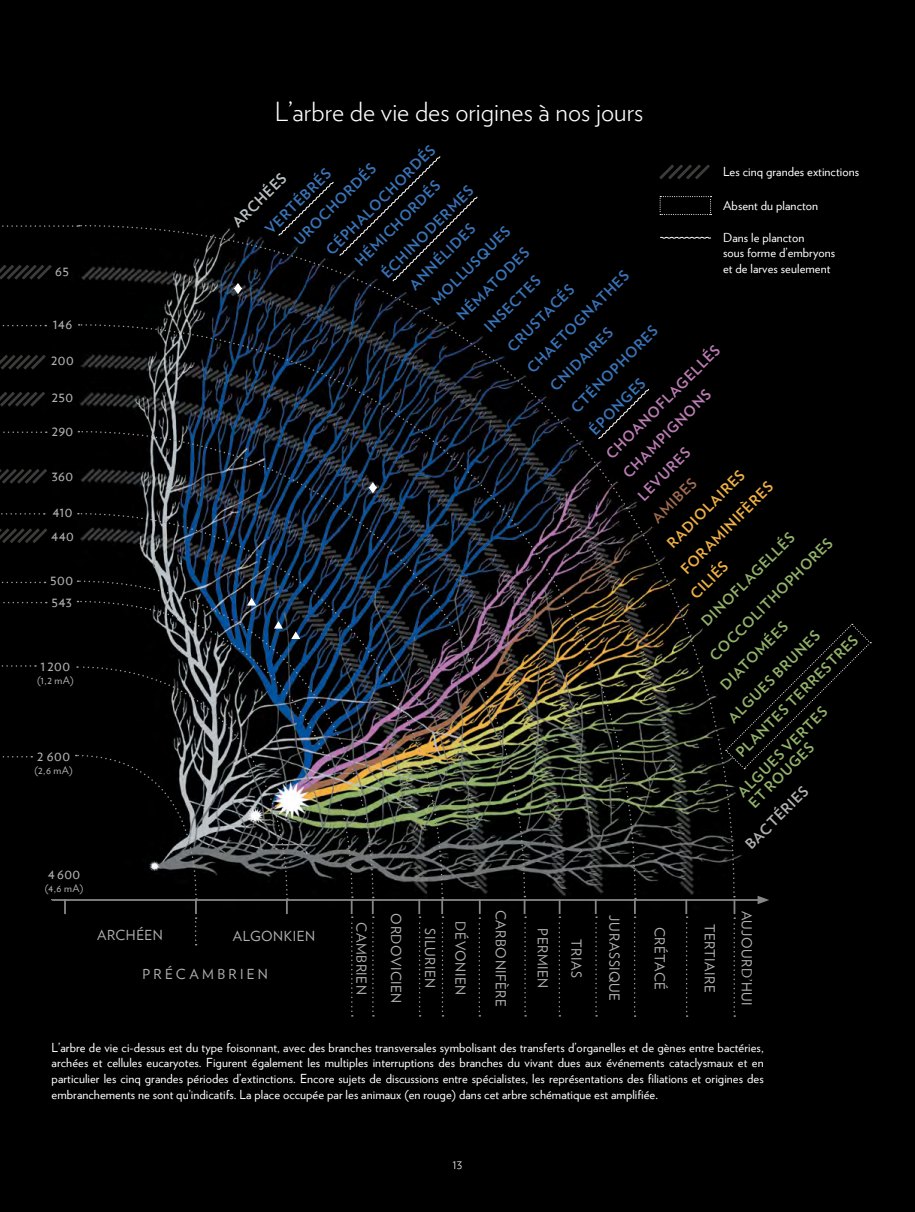
<style>
.page{position:relative;width:915px;height:1212px;background:#fff}
.page>*{position:absolute;margin:0;border:0;box-sizing:border-box;transform-origin:0 0}
.t1{font:300 26.25px "Verlag";color:#fff}
.t2{font:700 14.4px/28.2px "Verlag";color:#3974b9}
.t3{font:700 14.4px/30.6px "Verlag";color:#93b26a;text-align:center}
.t4{font:14.4px "Verlag";letter-spacing:.03em;color:#b3b2b2}
.t5{font:700 14.4px/24.9px "Verlag";color:#bb7cb3}
.t6{font:700 14.4px/28.2px "Verlag";color:#f0b043;text-align:center}
.t7{font:700 14.4px "Verlag";color:#b3b2b2}
.t8{font:700 14.4px "Verlag";color:#bbc2c6}
.t9{font:700 14.4px "Verlag";color:#a06c50}
.t10{font:13.8px "Verlag";letter-spacing:.04em;color:#b3b2b2}
.t11{font:13.8px "Verlag";letter-spacing:.245em;color:#b3b2b2}
.t12{font:300 13.05px "Verlag";color:#fff}
.t13{font:12.45px/15.8px "Verlag";letter-spacing:.005em;color:#fff;text-align:justify}
.t14{font:10.5px "Verlag";color:#b3b2b2}
</style>
<div class="page">
<div style="left:0;top:0;width:914px;height:1212px;background:#000"></div>
<svg style="left:0;top:392px;width:45px;height:15px"></svg>
<svg style="left:0;top:265px;width:52px;height:15px"></svg>
<svg style="left:1px;top:665px;width:35px;height:2px"></svg>
<svg style="left:0;top:469px;width:47px;height:15px"></svg>
<svg style="left:0;top:528px;width:47px;height:15px"></svg>
<svg style="left:0;top:355px;width:46px;height:15px"></svg>
<svg style="left:659px;top:196px;width:52px;height:19px"></svg>
<svg style="left:80px;top:225px;width:628px;height:394px"></svg>
<img style="left:78px;top:600px;width:275px;height:19px">
<svg style="left:2px;top:756px;width:30px;height:1px"></svg>
<svg style="left:3px;top:602px;width:44px;height:1px"></svg>
<svg style="left:1px;top:582px;width:44px;height:1px"></svg>
<svg style="left:1px;top:513px;width:44px;height:2px"></svg>
<svg style="left:3px;top:431px;width:44px;height:2px"></svg>
<svg style="left:2px;top:325px;width:44px;height:1px"></svg>
<svg style="left:2px;top:225px;width:78px;height:2px"></svg>
<img style="left:51px;top:619px;width:819px;height:398px">
<svg style="left:659px;top:164px;width:51px;height:15px"></svg>
<svg style="left:278px;top:182px;width:55px;height:54px"></svg>
<svg style="left:339px;top:156px;width:138px;height:125px"></svg>
<svg style="left:598px;top:389px;width:50px;height:50px"></svg>
<svg style="left:659px;top:237px;width:52px;height:2px"></svg>
<svg style="left:233px;top:281px;width:11px;height:15px"></svg>
<svg style="left:367px;top:480px;width:12px;height:15px"></svg>
<p class="t4" style="left:55px;top:260px;width:15px">65</p>
<p class="t4" style="left:53px;top:313px;width:21px">146</p>
<p class="t4" style="left:51px;top:349px;width:24px">200</p>
<p class="t4" style="left:52px;top:386px;width:23px">250</p>
<p class="t4" style="left:52px;top:420px;width:23px">290</p>
<p class="t4" style="left:52px;top:465px;width:23px">360</p>
<p class="t4" style="left:53px;top:501px;width:21px">410</p>
<p class="t4" style="left:51px;top:525px;width:24px">440</p>
<p class="t4" style="left:50px;top:569px;width:24px">500</p>
<p class="t4" style="left:51px;top:591px;width:22px">543</p>
<p class="t4" style="left:41px;top:655px;width:31px">1 200</p>
<p class="t14" style="left:37px;top:672px;width:38px">(1,2 mA)</p>
<p class="t4" style="left:37px;top:745px;width:34px">2 600</p>
<p class="t14" style="left:35px;top:762px;width:40px">(2,6 mA)</p>
<p class="t4" style="left:48px;top:863px;width:34px">4 600</p>
<p class="t14" style="left:45px;top:881px;width:40px">(4,6 mA)</p>
<h1 class="t1" style="left:275px;top:92px;width:370px">L’arbre de vie des origines à nos jours</h1>
<p class="t2" style="left:318px;top:241px;width:149px;rotate:-45deg">CÉPHALOCHORDÉS</p>
<p class="t2" style="left:286px;top:232px;width:110px;rotate:-45deg">UROCHORDÉS</p>
<p class="t13" style="left:722px;top:163px;width:137px">Les cinq grandes extinctions</p>
<p class="t13" style="left:722px;top:197px;width:97px">Absent du plancton</p>
<p class="t13" style="left:722px;top:229px;width:114px;text-align:left">Dans le plancton<br>sous forme d’embryons et de larves seulement</p>
<p class="t2" style="left:257px;top:221px;width:87px;rotate:-45deg">VERTÉBRÉS</p>
<p class="t8" style="left:227px;top:217px;width:71px;rotate:-45deg">ARCHÉES</p>
<p class="t2" style="left:347px;top:253px;width:115px;rotate:-45deg">HÉMICHORDÉS</p>
<p class="t2" style="left:381px;top:257px;width:113px;text-indent:-11px;rotate:-45deg">ÉCHINODERMES<br>ANNÉLIDES</p>
<p class="t2" style="left:423px;top:292px;width:106px;text-align:center;rotate:-45deg">MOLLUSQUES<br>NÉMATODES<br>INSECTES</p>
<p class="t2" style="left:498px;top:339px;width:139px;line-height:29.1px;rotate:-45deg">CRUSTACÉS<br>CHAETOGNATHES<br>CNIDAIRES</p>
<p class="t2" style="left:562px;top:399px;width:117px;rotate:-45deg">CTÉNOPHORES</p>
<p class="t5" style="left:598px;top:448px;width:157px;rotate:-45deg">CHOANOFLAGELLÉS<br>CHAMPIGNONS</p>
<p class="t2" style="left:581px;top:421px;width:74px;rotate:-45deg">ÉPONGES</p>
<p class="t5" style="left:630px;top:488px;width:69px;rotate:-45deg">LEVURES</p>
<p class="t6" style="left:652px;top:541px;width:125px;rotate:-45deg">RADIOLAIRES<br>FORAMINIFÈRES</p>
<p class="t9" style="left:646px;top:512px;width:58px;rotate:-45deg">AMIBES</p>
<p class="t3" style="left:679px;top:625px;width:168px;rotate:-45deg">DINOFLAGELLÉS<br>COCCOLITHOPHORES</p>
<p class="t6" style="left:682px;top:586px;width:48px;rotate:-45deg">CILIÉS</p>
<p class="t3" style="left:711px;top:676px;width:90px;rotate:-45deg">DIATOMÉES</p>
<p class="t3" style="left:705px;top:722px;width:167px;line-height:30.2px;rotate:-45deg">ALGUES BRUNES<br>PLANTES TERRESTRES</p>
<p class="t7" style="left:739px;top:839px;width:84px;rotate:-45deg">BACTÉRIES</p>
<p class="t3" style="left:733px;top:788px;width:122px;line-height:15.8px;text-align:left;rotate:-45deg">ALGUES VERTES<br>ET ROUGES</p>
<p class="t10" style="left:233px;top:926px;width:84px">ALGONKIEN</p>
<p class="t10" style="left:372px;top:922px;width:74px;rotate:90deg">CAMBRIEN</p>
<p class="t10" style="left:406px;top:913px;width:91px;rotate:90deg">ORDOVICIEN</p>
<p class="t10" style="left:97px;top:924px;width:67px">ARCHÉEN</p>
<p class="t11" style="left:142px;top:964px;width:127px">PRÉCAMBRIEN</p>
<p class="t10" style="left:440px;top:928px;width:62px;rotate:90deg">SILURIEN</p>
<p class="t10" style="left:470px;top:921px;width:75px;rotate:90deg">DÉVONIEN</p>
<p class="t10" style="left:511px;top:910px;width:99px;rotate:90deg">CARBONIFÈRE</p>
<p class="t10" style="left:553px;top:928px;width:61px;rotate:90deg">PERMIEN</p>
<p class="t10" style="left:586px;top:939px;width:40px;rotate:90deg">TRIAS</p>
<p class="t10" style="left:624px;top:915px;width:87px;rotate:90deg">JURASSIQUE</p>
<p class="t10" style="left:669px;top:927px;width:65px;rotate:90deg">CRÉTACÉ</p>
<p class="t10" style="left:720px;top:923px;width:71px;rotate:90deg">TERTIAIRE</p>
<p class="t10" style="left:756px;top:911px;width:97px;rotate:90deg">AUJOURD’HUI</p>
<p class="t13" style="left:52px;top:1039px;width:713px">L’arbre de vie ci-dessus est du type foisonnant, avec des branches transversales symbolisant des transferts d’organelles et de gènes entre bactéries, archées et cellules eucaryotes. Figurent également les multiples interruptions des branches du vivant dues aux événements cataclysmaux et en particulier les cinq grandes périodes d’extinctions. Encore sujets de discussions entre spécialistes, les représentations des filiations et origines des embranchements ne sont qu’indicatifs. La place occupée par les animaux (en rouge) dans cet arbre schématique est amplifiée.</p>
<p class="t12" style="left:452px;top:1155px;width:11px">13</p>
</div>
